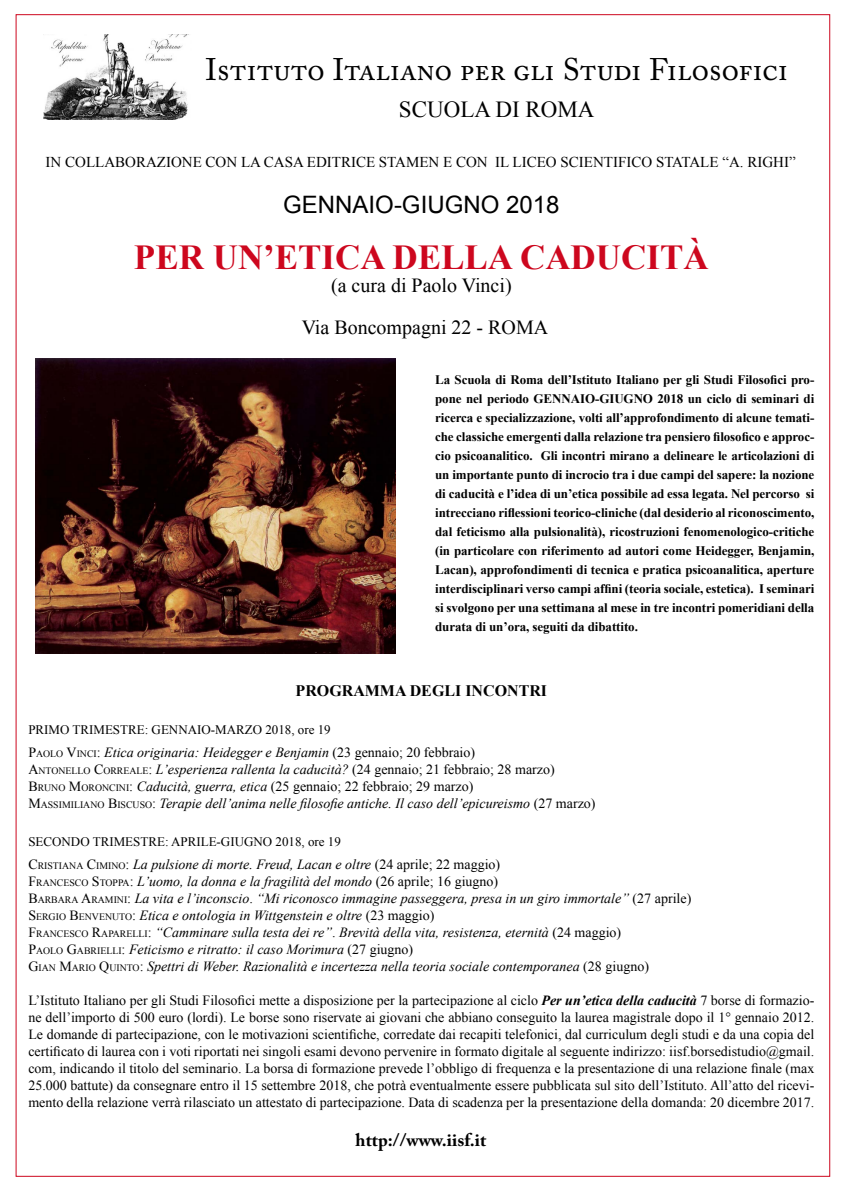
<style>
.page{position:relative;width:842px;height:1191px;background:#fff}
.page>*{position:absolute;margin:0;border:0;box-sizing:border-box;transform-origin:0 0}
.t1{font:700 35px "Times New Roman";color:#cd071e}
.t2{font:31px "Adobe Caslon Pro";color:#000}
.t3{font:24px "Arial";color:#000}
.t4{font:23px "Times New Roman";color:#000}
.t5{font:20px/42px "Times New Roman";color:#000;text-align:center}
.t6{font:700 18px "Adobe Caslon Pro";color:#000}
.t7{font:700 16px "Times New Roman";color:#000}
.t8{font:15px "Times New Roman";color:#000}
.t9{font:14px/17px "Times New Roman";color:#000;text-align:justify}
.t10{font:italic 14px/17px "Times New Roman";color:#000}
.t11{font:700 13px/19px "Times New Roman";letter-spacing:-.005em;color:#000;text-align:justify}
.t12{font:13px "Times New Roman";color:#000}
.s1{font-style:normal}
.s2{font-style:normal;font-size:9.8px}
.s3{font-weight:700;font-style:italic}
</style>
<div class="page">
<img style="left:44px;top:34px;width:145px;height:86px">
<img style="left:35px;top:359px;width:360px;height:294px">
<h2 class="t2" style="left:206px;top:51px;width:584px">Istituto Italiano per gli Studi Filosofici</h2>
<h3 class="t4" style="left:399px;top:94px;width:197px">SCUOLA DI ROMA</h3>
<p class="t8" style="left:46px;top:152px;width:751px">IN COLLABORAZIONE CON LA CASA EDITRICE STAMEN E CON IL LICEO SCIENTIFICO STATALE “A. RIGHI”</p>
<h3 class="t3" style="left:283px;top:189px;width:278px">GENNAIO-GIUGNO 2018</h3>
<h1 class="t1" style="left:134px;top:233px;width:576px">PER UN’ETICA DELLA CADUCITÀ</h1>
<h3 class="t5" style="left:302px;top:264px;width:248px">(a cura di Paolo Vinci)<br>Via Boncompagni 22 - ROMA</h3>
<p class="t11" style="left:435px;top:370px;width:381px">La Scuola di Roma dell’Istituto Italiano per gli Studi Filosofici pro&shy;pone nel periodo GENNAIO-GIUGNO 2018 un ciclo di seminari di ricerca e specializzazione, volti all’approfondimento di alcune temati&shy;che classiche emergenti dalla relazione tra pensiero filosofico e approc&shy;cio psicoanalitico. Gli incontri mirano a delineare le articolazioni di un importante punto di incrocio tra i due campi del sapere: la nozione di caducità e l’idea di un’etica possibile ad essa legata. Nel percorso si intrecciano riflessioni teorico-cliniche (dal desiderio al riconoscimento, dal feticismo alla pulsionalità), ricostruzioni fenomenologico-critiche (in particolare con riferimento ad autori come Heidegger, Benjamin, Lacan), approfondimenti di tecnica e pratica psicoanalitica, aperture interdisciplinari verso campi affini (teoria sociale, estetica). I seminari si svolgono per una settimana al mese in tre incontri pomeridiani della durata di un’ora, seguiti da dibattito.</p>
<p class="t7" style="left:296px;top:679px;width:253px">PROGRAMMA DEGLI INCONTRI</p>
<p class="t12" style="left:28px;top:720px;width:304px">PRIMO TRIMESTRE: GENNAIO-MARZO 2018, ore 19</p>
<p class="t10" style="left:28px;top:743px;width:569px"><span class="s1">P</span><span class="s2">AOLO</span> <span class="s1">V</span><span class="s2">INCI</span><span class="s1">:</span> Etica originaria: Heidegger e Benjamin <span class="s1">(23 gennaio; 20 febbraio)<br></span><span class="s1">A</span><span class="s2">NTONELLO</span> <span class="s1">C</span><span class="s2">ORREALE</span><span class="s1">:</span> L’esperienza rallenta la caducità? <span class="s1">(24 gennaio; 21 febbraio; 28 marzo)<br></span><span class="s1">B</span><span class="s2">RUNO</span> <span class="s1">M</span><span class="s2">ORONCINI</span><span class="s1">:</span> Caducità, guerra, etica <span class="s1">(25 gennaio; 22 febbraio; 29 marzo)<br></span><span class="s1">M</span><span class="s2">ASSIMILIANO</span> <span class="s1">B</span><span class="s2">ISCUSO</span><span class="s1">:</span> Terapie dell’anima nelle filosofie antiche. Il caso dell’epicureismo <span class="s1">(27 marzo)</span></p>
<p class="t12" style="left:28px;top:832px;width:314px">SECONDO TRIMESTRE: APRILE-GIUGNO 2018, ore 19</p>
<p class="t10" style="left:28px;top:855px;width:664px"><span class="s1">C</span><span class="s2">RISTIANA</span> <span class="s1">C</span><span class="s2">IMINO</span><span class="s1">:</span> La pulsione di morte. Freud, Lacan e oltre <span class="s1">(24 aprile; 22 maggio)<br></span><span class="s1">F</span><span class="s2">RANCESCO</span> <span class="s1">S</span> <span class="s2">TOPPA</span><span class="s1">:</span> L’uomo, la donna e la fragilità del mondo <span class="s1">(26 aprile; 16 giugno)<br></span><span class="s1">B</span><span class="s2">ARBARA</span> <span class="s1">A</span><span class="s2">RAMINI</span><span class="s1">:</span> La vita e l’inconscio<span class="s1">.</span> “Mi riconosco immagine passeggera, presa in un giro immortale” <span class="s1">(27 aprile)<br></span><span class="s1">S</span> <span class="s2">ERGIO</span> <span class="s1">B</span><span class="s2">ENVENUTO</span><span class="s1">:</span> Etica e ontologia in Wittgenstein e oltre <span class="s1">(23 maggio)<br></span><span class="s1">F</span><span class="s2">RANCESCO</span> <span class="s1">R</span><span class="s2">APARELLI</span><span class="s1">:</span> “Camminare sulla testa dei re”<span class="s1">.</span> Brevità della vita, resistenza, eternità <span class="s1">(24 maggio)<br></span><span class="s1">P</span><span class="s2">AOLO</span> <span class="s1">G</span><span class="s2">ABRIELLI</span><span class="s1">:</span> Feticismo e ritratto: il caso Morimura <span class="s1">(27 giugno)<br></span><span class="s1">G</span><span class="s2">IAN</span> <span class="s1">M</span><span class="s2">ARIO</span> <span class="s1">Q</span><span class="s2">UINTO</span><span class="s1">:</span> Spettri di Weber. Razionalità e incertezza nella teoria sociale contemporanea <span class="s1">(28 giugno)</span></p>
<p class="t9" style="left:28px;top:991px;width:787px">L’Istituto Italiano per gli Studi Filosofici mette a disposizione per la partecipazione al ciclo <span class="s3">Per un’etica della caducità</span> 7 borse di formazio&shy;ne dell’importo di 500 euro (lordi). Le borse sono riservate ai giovani che abbiano conseguito la laurea magistrale dopo il 1° gennaio 2012.<br>Le domande di partecipazione, con le motivazioni scientifiche, corredate dai recapiti telefonici, dal curriculum degli studi e da una copia del certificato di laurea con i voti riportati nei singoli esami devono pervenire in formato digitale al seguente indirizzo: iisf.borsedistudio@gmail. com, indicando il titolo del seminario. La borsa di formazione prevede l’obbligo di frequenza e la presentazione di una relazione finale (max 25.000 battute) da consegnare entro il 15 settembre 2018, che potrà eventualmente essere pubblicata sul sito dell’Istituto. All’atto del ricevi&shy;mento della relazione verrà rilasciato un attestato di partecipazione. Data di scadenza per la presentazione della domanda: 20 dicembre 2017.</p>
<p class="t6" style="left:356px;top:1129px;width:132px">http://www.iisf.it</p>
</div>
